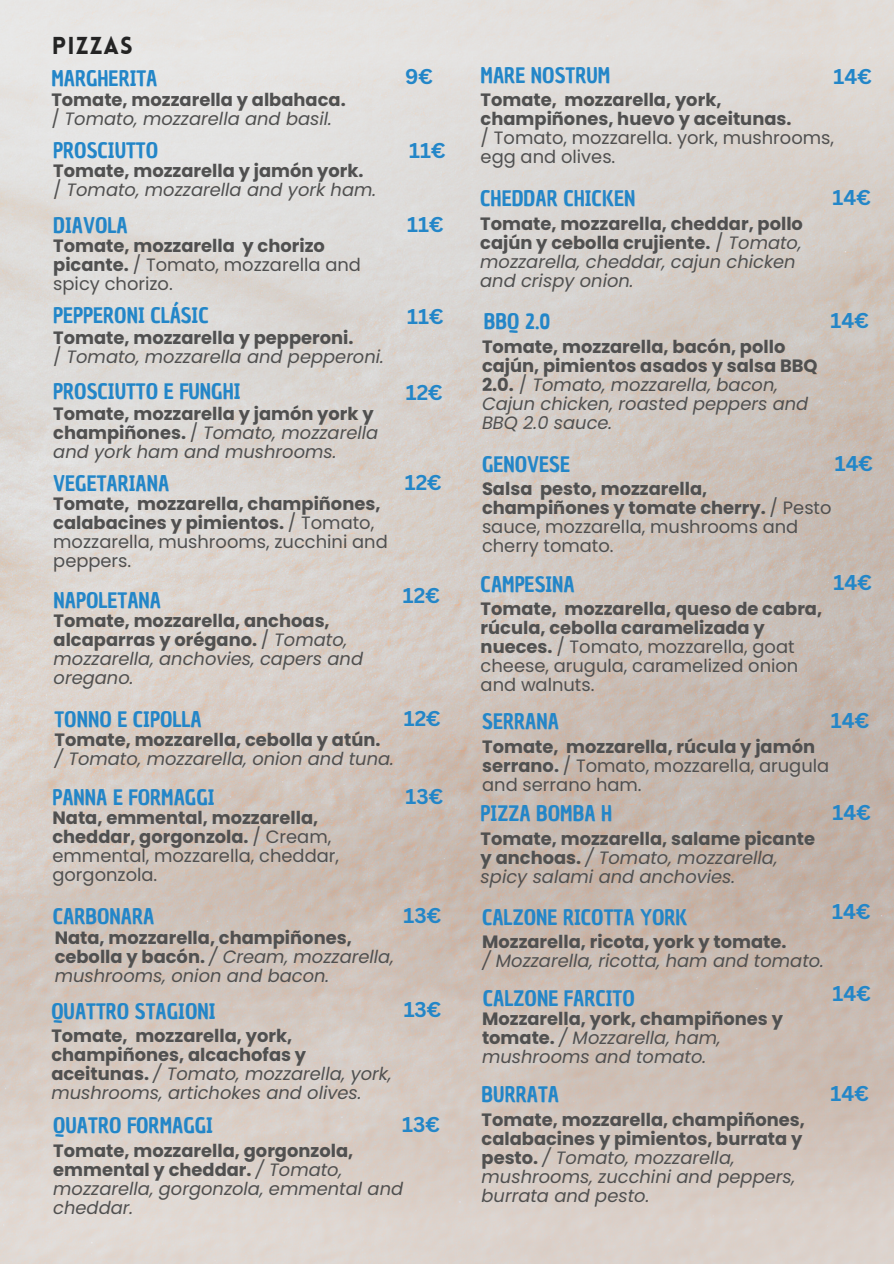
<style>
.page{position:relative;width:894px;height:1264px;background:#fff}
.page>*{position:absolute;margin:0;border:0;box-sizing:border-box;transform-origin:0 0}
.t1{font:900 23.85px "Lovelo";letter-spacing:.05em;color:#242424}
.t2{font:20.85px "Chau Philomene One";color:#2386c8}
.t3{font:700 20.85px "Canva Sans";color:#2386c8}
.t4{font:700 17.85px/18.9px "Poppins";color:#505050}
.t5{font:italic 17.85px/18.9px "Poppins";color:#505050}
.t6{font:17.85px/18.9px "Poppins";color:#505050}
.s1{font-style:normal}
.s2{font-weight:700}
.s3{font-weight:400}
.s4{font-weight:400;font-style:italic}
.s5{font-weight:700;font-style:normal}
</style>
<div class="page">
<img style="left:0;top:0;width:893px;height:1263px">
<p class="t1" style="left:52px;top:36px;width:82px">pIZZAS</p>
<p class="t4" style="left:51px;top:90px;width:296px">Tomate, mozzarella y albahaca.</p>
<p class="t5" style="left:51px;top:109px;width:282px"><span class="s1">/</span> Tomato, mozzarella and basil.</p>
<h1 class="t2" style="left:51px;top:64px;width:108px">MARGHERITA</h1>
<h2 class="t3" style="left:405px;top:62px;width:29px">9€</h2>
<h3 class="t2" style="left:53px;top:136px;width:106px">PROSCIUTTO</h3>
<h2 class="t3" style="left:409px;top:136px;width:38px">11€</h2>
<p class="t4" style="left:53px;top:161px;width:312px">Tomate, mozzarella y jamón york.</p>
<p class="t5" style="left:53px;top:180px;width:324px"><span class="s1">/</span> Tomato, mozzarella and york ham.</p>
<h2 class="t2" style="left:53px;top:211px;width:76px">DIAVOLA</h2>
<p class="t3" style="left:407px;top:210px;width:38px">11€</p>
<h3 class="t6" style="left:53px;top:236px;width:309px"><span class="s2">Tomate, mozzarella y chorizo picante.</span> / Tomato, mozzarella and spicy chorizo.</h3>
<p class="t2" style="left:53px;top:301px;width:157px">PEPPERONI CLÁSIC</p>
<p class="t3" style="left:407px;top:302px;width:38px">11€</p>
<h2 class="t4" style="left:53px;top:328px;width:302px">Tomate, mozzarella y pepperoni.</h2>
<h3 class="t5" style="left:53px;top:347px;width:332px"><span class="s1">/</span> Tomato, mozzarella and pepperoni.</h3>
<p class="t2" style="left:53px;top:377px;width:189px">PROSCIUTTO E FUNGHI</p>
<h3 class="t3" style="left:405px;top:378px;width:39px">12€</h3>
<p class="t4" style="left:53px;top:404px;width:326px">Tomate, mozzarella y jamón york y champiñones. <span class="s3">/</span> <span class="s4">Tomato, mozzarella and york ham and mushrooms.</span></p>
<p class="t2" style="left:53px;top:470px;width:118px">VEGETARIANA</p>
<h3 class="t3" style="left:404px;top:467px;width:39px">12€</h3>
<h2 class="t4" style="left:53px;top:494px;width:336px">Tomate, mozzarella, champiñones, calabacines y pimientos. <span class="s3">/ Tomato, mozzarella, mushrooms, zucchini and peppers.</span></h2>
<h2 class="t2" style="left:54px;top:586px;width:109px">NAPOLETANA</h2>
<p class="t3" style="left:402px;top:580px;width:39px">12€</p>
<h3 class="t4" style="left:54px;top:611px;width:311px">Tomate, mozzarella, anchoas, alcaparras y orégano. <span class="s3">/</span> <span class="s4">Tomato, mozzarella, anchovies, capers and oregano.</span></h3>
<h2 class="t2" style="left:54px;top:705px;width:149px">TONNO E CIPOLLA</h2>
<p class="t3" style="left:403px;top:703px;width:39px">12€</p>
<h3 class="t4" style="left:54px;top:730px;width:327px">Tomate, mozzarella, cebolla y atún.</h3>
<h3 class="t5" style="left:54px;top:749px;width:341px">/ Tomato, mozzarella, onion and tuna.</h3>
<p class="t2" style="left:52px;top:783px;width:163px">PANNA E FORMAGGI</p>
<h3 class="t3" style="left:405px;top:782px;width:39px">13€</h3>
<h2 class="t6" style="left:52px;top:808px;width:288px"><span class="s2">Nata, emmental, mozzarella, cheddar, gorgonzola.</span> / Cream, emmental, mozzarella, cheddar, gorgonzola.</h2>
<h2 class="t2" style="left:53px;top:902px;width:103px">CARBONARA</h2>
<p class="t3" style="left:403px;top:901px;width:39px">13€</p>
<p class="t4" style="left:55px;top:928px;width:340px">Nata, mozzarella, champiñones, cebolla y bacón. <span class="s4">/ Cream, mozzarella, mushrooms, onion and bacon.</span></p>
<p class="t2" style="left:51px;top:997px;width:166px">QUATTRO STAGIONI</p>
<h3 class="t3" style="left:403px;top:994px;width:39px">13€</h3>
<h2 class="t4" style="left:51px;top:1026px;width:341px">Tomate, mozzarella, york, champiñones, alcachofas y aceitunas. <span class="s4">/ Tomato, mozzarella, york, mushrooms, artichokes and olives.</span></h2>
<p class="t2" style="left:53px;top:1111px;width:161px">QUATRO FORMAGGI</p>
<h3 class="t3" style="left:402px;top:1109px;width:39px">13€</h3>
<h2 class="t5" style="left:53px;top:1140px;width:351px"><span class="s5">Tomate, mozzarella, gorgonzola, emmental y cheddar.</span> / Tomato, mozzarella, gorgonzola, emmental and cheddar.</h2>
<p class="t2" style="left:480px;top:62px;width:131px">MARE NOSTRUM</p>
<h3 class="t3" style="left:833px;top:62px;width:40px">14€</h3>
<h2 class="t4" style="left:480px;top:91px;width:312px">Tomate, mozzarella, york, champiñones, huevo y aceitunas.</h2>
<p class="t6" style="left:480px;top:129px;width:355px">/ Tomato, mozzarella. york, mushrooms, egg and olives.</p>
<p class="t2" style="left:480px;top:185px;width:157px">CHEDDAR CHICKEN</p>
<h3 class="t3" style="left:832px;top:182px;width:40px">14€</h3>
<h2 class="t4" style="left:480px;top:214px;width:324px">Tomate, mozzarella, cheddar, pollo cajún y cebolla crujiente. <span class="s3">/</span> <span class="s4">Tomato, mozzarella, cheddar, cajun chicken and crispy onion.</span></h2>
<h3 class="t2" style="left:484px;top:307px;width:68px">BBQ 2.0</h3>
<p class="t3" style="left:830px;top:306px;width:40px">14€</p>
<h2 class="t5" style="left:482px;top:337px;width:337px"><span class="s5">Tomate, mozzarella, bacón, pollo cajún, pimientos asados y salsa BBQ<br>2.0.</span> <span class="s1">/</span> Tomato, mozzarella, bacon,<br>Cajun chicken, roasted peppers and<br>BBQ 2.0 sauce.</h2>
<p class="t2" style="left:482px;top:450px;width:90px">GENOVESE</p>
<h3 class="t3" style="left:834px;top:448px;width:40px">14€</h3>
<h2 class="t6" style="left:482px;top:480px;width:351px"><span class="s2">Salsa pesto, mozzarella, champiñones y tomate cherry.</span> / Pesto sauce, mozzarella, mushrooms and cherry tomato.</h2>
<h3 class="t2" style="left:480px;top:570px;width:96px">CAMPESINA</h3>
<p class="t3" style="left:833px;top:568px;width:40px">14€</p>
<h2 class="t4" style="left:480px;top:599px;width:343px">Tomate, mozzarella, queso de cabra, rúcula, cebolla caramelizada y nueces. <span class="s3">/ Tomato, mozzarella, goat cheese, arugula, caramelized onion and walnuts.</span></h2>
<p class="t2" style="left:482px;top:707px;width:78px">SERRANA</p>
<h3 class="t3" style="left:830px;top:705px;width:40px">14€</h3>
<h2 class="t6" style="left:482px;top:737px;width:348px"><span class="s2">Tomate, mozzarella, rúcula y jamón serrano.</span> / Tomato, mozzarella, arugula and serrano ham.</h2>
<h3 class="t2" style="left:480px;top:799px;width:133px">PIZZA BOMBA H</h3>
<p class="t3" style="left:832px;top:797px;width:40px">14€</p>
<h2 class="t5" style="left:480px;top:829px;width:336px"><span class="s5">Tomate, mozzarella, salame picante y anchoas.</span> / Tomato, mozzarella, spicy salami and anchovies.</h2>
<p class="t2" style="left:482px;top:903px;width:207px">CALZONE RICOTTA YORK</p>
<p class="t3" style="left:831px;top:897px;width:40px">14€</p>
<h2 class="t4" style="left:482px;top:932px;width:306px">Mozzarella, ricota, york y tomate.</h2>
<h3 class="t5" style="left:482px;top:951px;width:343px">/ Mozzarella, ricotta, ham and tomato.</h3>
<p class="t2" style="left:482px;top:984px;width:153px">CALZONE FARCITO</p>
<h3 class="t3" style="left:832px;top:978px;width:40px">14€</h3>
<h2 class="t4" style="left:482px;top:1009px;width:302px">Mozzarella, york, champiñones y tomate. <span class="s4">/ Mozzarella, ham, mushrooms and tomato.</span></h2>
<p class="t2" style="left:481px;top:1080px;width:79px">BURRATA</p>
<h3 class="t3" style="left:830px;top:1078px;width:40px">14€</h3>
<h2 class="t4" style="left:481px;top:1109px;width:325px">Tomate, mozzarella, champiñones, calabacines y pimientos, burrata y pesto. <span class="s4">/ Tomato, mozzarella, mushrooms, zucchini and peppers, burrata and pesto.</span></h2>
</div>
